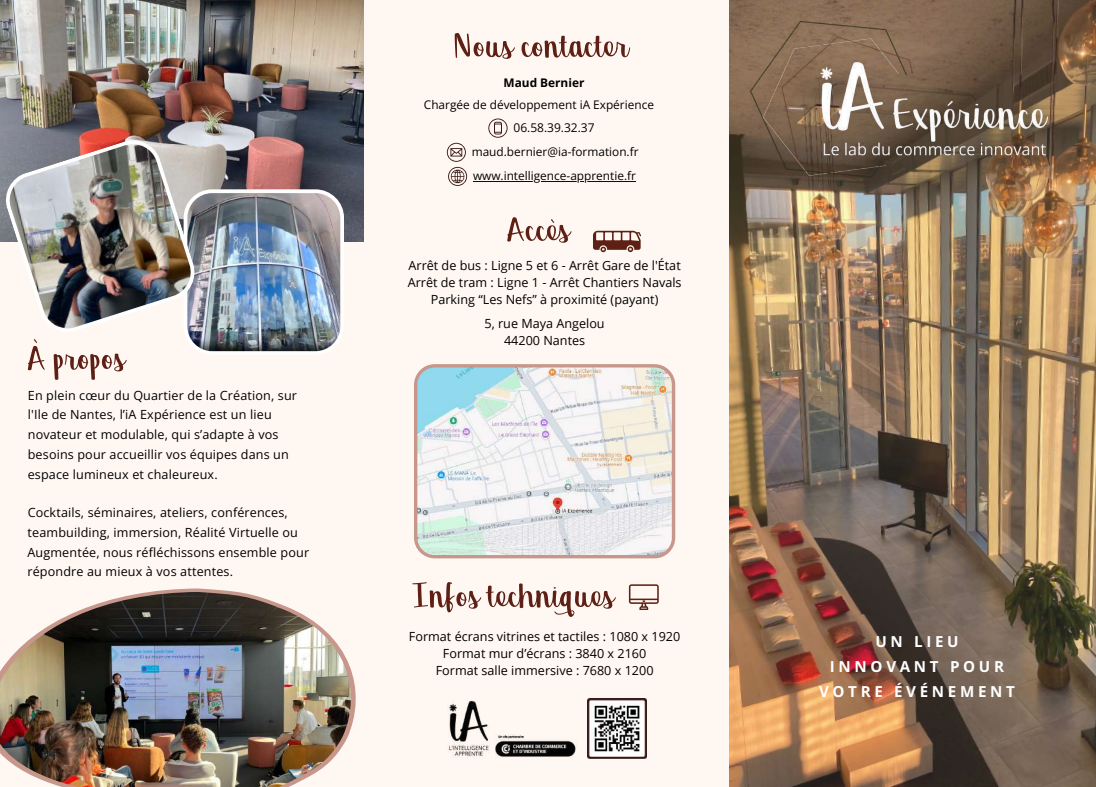
<style>
.page{position:relative;width:1096px;height:787px;background:#fff}
.page>*{position:absolute;margin:0;border:0;box-sizing:border-box;transform-origin:0 0}
.t1{font:50.38px "Georgina";color:#5e2015}
.t2{font:700 15.12px/24.6px "Open Sans";letter-spacing:.245em;color:#fff;text-align:center}
.t3{font:12.62px/19.9px "Open Sans";letter-spacing:.01em;color:#000;text-align:center}
.t4{font:12px "Open Sans";color:#000}
.t5{font:11.88px/24.1px "Open Sans";color:#000}
.t6{font:700 11.88px "Open Sans";color:#000}
</style>
<div class="page">
<div style="left:0;top:0;width:1095px;height:787px;background:#fff8f2"></div>
<img style="left:729px;top:0;width:366px;height:787px">
<img style="left:750px;top:21px;width:297px;height:163px">
<img style="left:0;top:0;width:363px;height:241px">
<img style="left:186px;top:189px;width:158px;height:166px">
<img style="left:3px;top:140px;width:195px;height:196px">
<svg style="left:488px;top:118px;width:19px;height:19px"></svg>
<svg style="left:447px;top:143px;width:20px;height:43px"></svg>
<hr style="left:587px;top:181px;width:49px;height:1px;background:#000">
<hr style="left:541px;top:181px;width:35px;height:1px;background:#000">
<hr style="left:473px;top:181px;width:60px;height:1px;background:#000">
<svg style="left:414px;top:364px;width:261px;height:194px"></svg>
<svg style="left:593px;top:231px;width:48px;height:21px"></svg>
<svg style="left:629px;top:584px;width:29px;height:26px"></svg>
<svg style="left:150px;top:588px;width:206px;height:140px"></svg>
<img style="left:0;top:592px;width:351px;height:195px">
<img style="left:448px;top:700px;width:129px;height:58px">
<img style="left:587px;top:698px;width:59px;height:60px">
<h1 class="t1" style="left:28px;top:337px;width:97px">Àpropos</h1>
<p class="t3" style="left:28px;top:385px;width:271px;text-align:left">En plein cœur du Quartier de la Création, sur l'Ile de Nantes, l’iA Expérience est un lieu novateur et modulable, qui s’adapte à vos besoins pour accueillir vos équipes dans un espace lumineux et chaleureux.</p>
<p class="t3" style="left:27px;top:502px;width:283px;text-align:left">Cocktails, séminaires, ateliers, conférences, teambuilding, immersion, Réalité Virtuelle ou Augmentée, nous réfléchissons ensemble pour répondre au mieux à vos attentes.</p>
<h1 class="t1" style="left:453px;top:25px;width:175px">Nous contacter</h1>
<p class="t6" style="left:503px;top:74px;width:82px">Maud Bernier</p>
<p class="t5" style="left:424px;top:92px;width:231px">Chargée de développement iA Expérience</p>
<p class="t4" style="left:513px;top:119px;width:83px">06.58.39.32.37</p>
<p class="t5" style="left:471px;top:139px;width:168px">maud.bernier@ia-formation.fr www.intelligence-apprentie.fr</p>
<h1 class="t1" style="left:507px;top:208px;width:63px">Accès</h1>
<p class="t3" style="left:408px;top:256px;width:275px;line-height:17px">Arrêt de bus : Ligne 5 et 6 - Arrêt Gare de l'État<br>Arrêt de tram : Ligne 1 - Arrêt Chantiers Navals<br>Parking “Les Nefs” à proximité (payant)</p>
<p class="t3" style="left:484px;top:315px;width:122px;line-height:17px">5, rue Maya Angelou<br>44200 Nantes</p>
<h1 class="t1" style="left:412px;top:574px;width:203px">Infos techniques</h1>
<p class="t3" style="left:409px;top:627px;width:273px;line-height:17px">Format écrans vitrines et tactiles : 1080 x 1920<br>Format mur d’écrans : 3840 x 2160<br>Format salle immersive : 7680 x 1200</p>
<p class="t2" style="left:819px;top:629px;width:197px">UN LIEU<br>INNOVANT POUR<br>VOTRE ÉVÉNEMENT</p>
</div>
